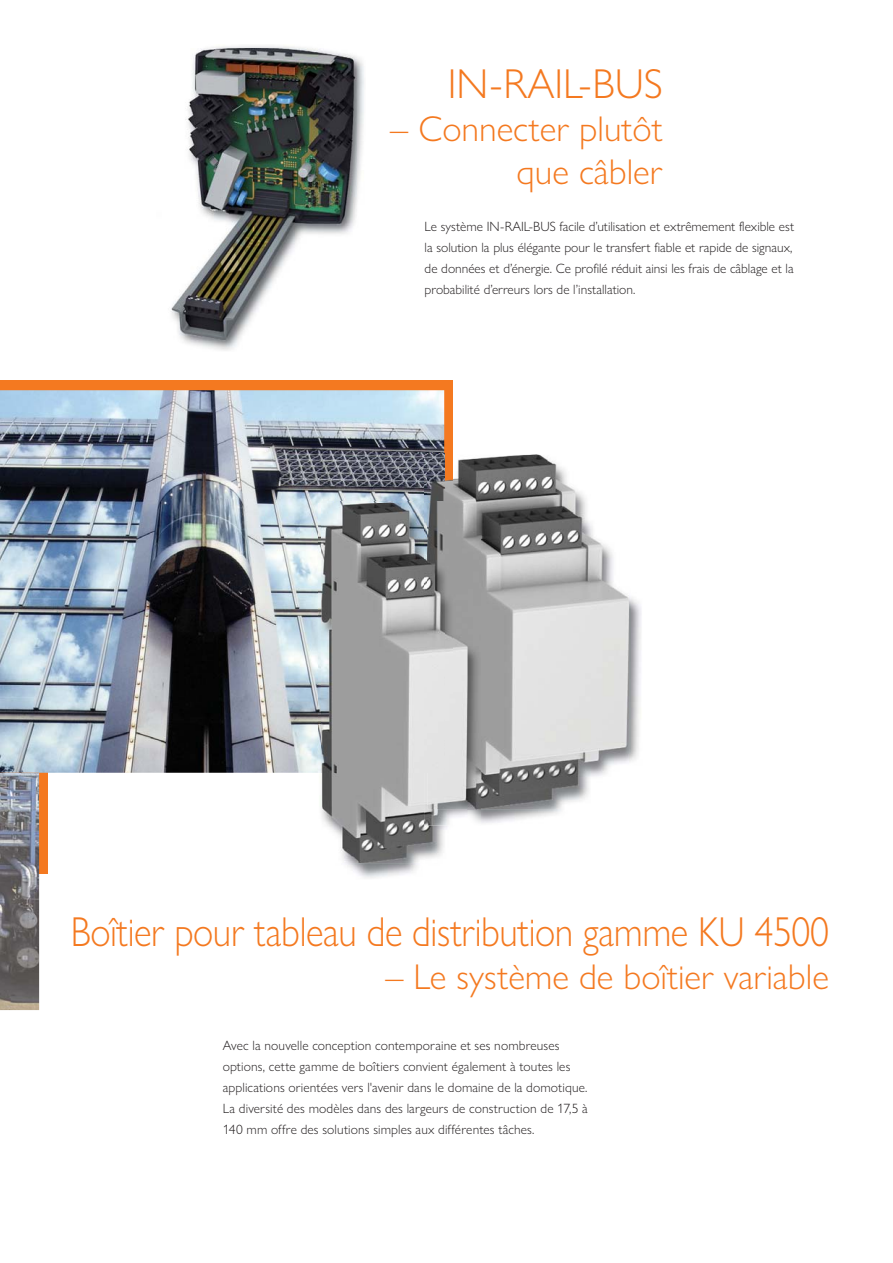
<style>
.page{position:relative;width:893px;height:1263px;background:#fff}
.page>*{position:absolute;margin:0;border:0;box-sizing:border-box;transform-origin:0 0}
.t1{font:300 42px "Gill Sans Nova";letter-spacing:-.01em;color:#f47920;scale:.9 1}
.t2{font:300 42px "Gill Sans Nova";letter-spacing:-.01em;color:#f47920}
.t3{font:300 36px/43.2px "Gill Sans Nova";color:#f47920;text-align:right}
.t4{font:300 13.5px/21px "Gill Sans Nova";letter-spacing:.01em;color:#231f20;text-align:justify}
</style>
<div class="page">
<div style="left:0;top:561px;width:48px;height:313px;background:#f47920"></div>
<div style="left:0;top:381px;width:453px;height:312px;background:#f47920"></div>
<img style="left:206px;top:46px;width:158px;height:305px">
<img style="left:170px;top:48px;width:186px;height:299px">
<img style="left:0;top:773px;width:39px;height:237px">
<img style="left:0;top:390px;width:444px;height:383px">
<img style="left:481px;top:596px;width:161px;height:227px">
<img style="left:424px;top:455px;width:29px;height:47px">
<img style="left:453px;top:454px;width:176px;height:355px">
<svg style="left:427px;top:454px;width:18px;height:1px"></svg>
<img style="left:320px;top:773px;width:98px;height:105px">
<img style="left:319px;top:502px;width:108px;height:271px">
<img style="left:467px;top:503px;width:14px;height:320px">
<svg style="left:424px;top:502px;width:43px;height:1px"></svg>
<img style="left:322px;top:773px;width:126px;height:90px">
<img style="left:424px;top:773px;width:43px;height:52px">
<img style="left:427px;top:503px;width:40px;height:306px">
<img style="left:444px;top:503px;width:9px;height:190px">
<h1 class="t2" style="left:448px;top:69px;width:216px">IN-RAIL-BUS</h1>
<h2 class="t3" style="left:390px;top:111px;width:274px">– Connecter plutôt que câbler</h2>
<p class="t4" style="left:425px;top:218px;width:371px">Le système IN-RAIL-BUS facile d’utilisation et extrêmement flexible est la solution la plus élégante pour le transfert fiable et rapide de signaux, de données et d’énergie. Ce profilé réduit ainsi les frais de câblage et la probabilité d’erreurs lors de l’installation.</p>
<h1 class="t1" style="left:71px;top:917px;width:844px">Boîtier pour tableau de distribution gamme KU 4500</h1>
<h2 class="t3" style="left:385px;top:959px;width:445px">– Le système de boîtier variable</h2>
<p class="t4" style="left:223px;top:1036px;width:367px;text-align:left">Avec la nouvelle conception contemporaine et ses nombreuses options, cette gamme de boîtiers convient également à toutes les applications orientées vers l'avenir dans le domaine de la domotique.<br>La diversité des modèles dans des largeurs de construction de 17,5 à 140 mm offre des solutions simples aux différentes tâches.</p>
</div>
